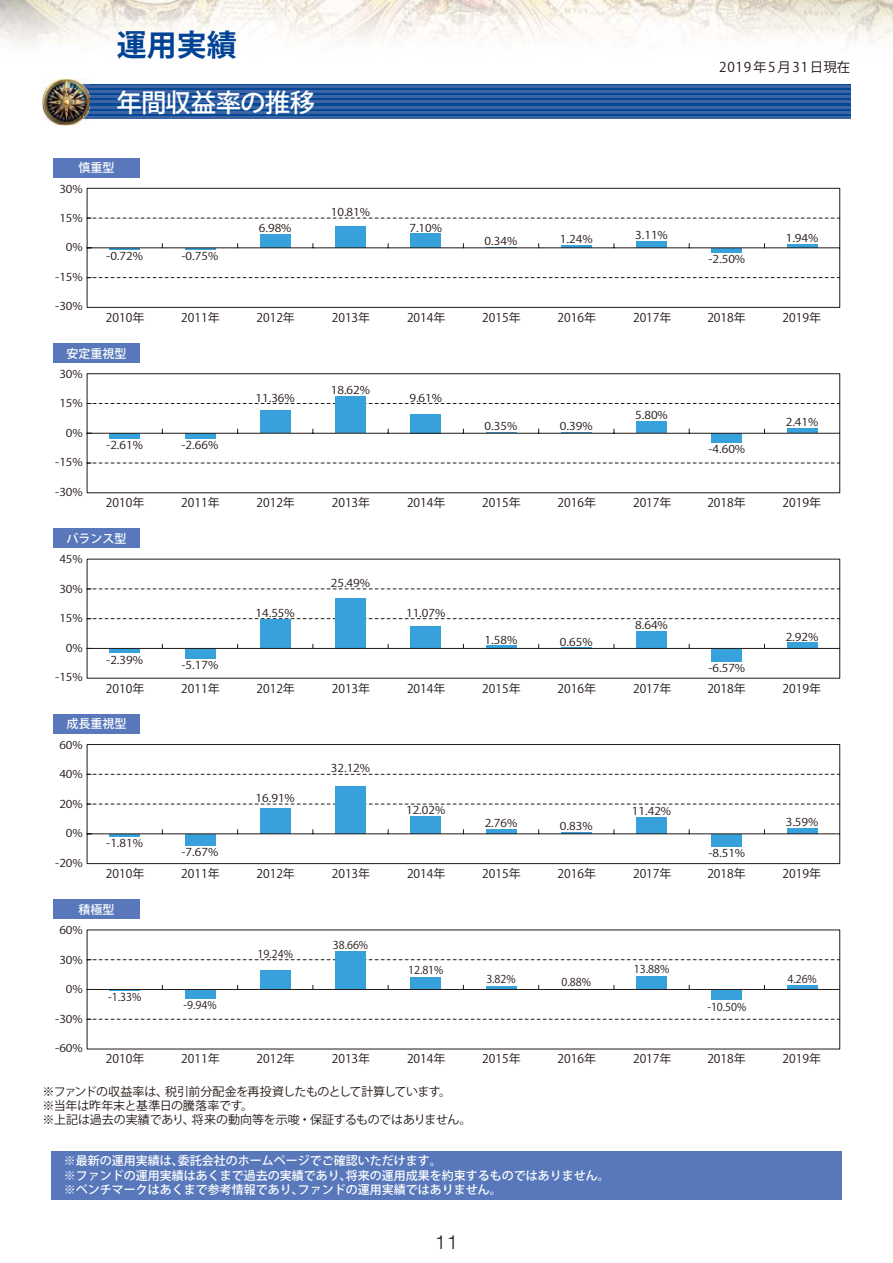
<style>
.page{position:relative;width:893px;height:1263px;background:#fff}
.page>*{position:absolute;margin:0;border:0;box-sizing:border-box;transform-origin:0 0}
.t1{font:30px "Koz Go Pro Bold 90 pv RKSJ H";color:#004294}
.t2{font:25.5px "Koz Go Pro Medium 90 pv RKSJ H";letter-spacing:-.03em;color:#fff}
.t3{font:300 19.5px "Helvetica Neue LT Std";color:#231916}
.t4{font:13.5px "Koz Go Pro Regular 90 pv RKSJ H";letter-spacing:.06em;color:#231916}
.t5{font:12px "Koz Go Pro Regular 90 pv RKSJ H";color:#231916}
.t6{font:12px/14.2px "Koz Go Pro Medium 90 pv RKSJ H";color:#fff}
.t7{font:12px/14.2px "Koz Go Pro Regular 90 pv RKSJ H";letter-spacing:-.02em;color:#231916}
.t8{font:10.8px "Koz Go Pro Regular 90 pv RKSJ H";color:#231916;scale:1.11 1}
.t9{font:10.8px "Koz Go Pro Regular 90 pv RKSJ H";color:#231916}
</style>
<div class="page">
<img style="left:0;top:0;width:893px;height:79px">
<svg style="left:89px;top:87px;width:761px;height:30px;background:#165299"></svg>
<hr style="left:89px;top:101px;width:761px;height:2px;background:#3f63a5">
<hr style="left:89px;top:106px;width:761px;height:2px;background:#3f63a5">
<hr style="left:89px;top:112px;width:761px;height:2px;background:#3f63a5">
<hr style="left:89px;top:117px;width:761px;height:2px;background:#3f63a5">
<hr style="left:89px;top:96px;width:761px;height:2px;background:#3f63a5">
<hr style="left:89px;top:90px;width:761px;height:2px;background:#3f63a5">
<hr style="left:89px;top:85px;width:761px;height:2px;background:#3f63a5">
<img style="left:43px;top:79px;width:46px;height:46px">
<img style="left:68px;top:87px;width:21px;height:30px">
<img style="left:68px;top:101px;width:21px;height:2px">
<img style="left:68px;top:106px;width:21px;height:2px">
<img style="left:68px;top:112px;width:21px;height:2px">
<img style="left:68px;top:117px;width:21px;height:2px">
<img style="left:68px;top:96px;width:21px;height:2px">
<img style="left:68px;top:90px;width:21px;height:2px">
<img style="left:68px;top:85px;width:21px;height:2px">
<div style="left:51px;top:1151px;width:791px;height:48px;background:#5878bb"></div>
<svg style="left:87px;top:188px;width:753px;height:120px"></svg>
<div style="left:53px;top:158px;width:87px;height:19px;background:#5878bb"></div>
<div style="left:53px;top:343px;width:87px;height:20px;background:#5878bb"></div>
<svg style="left:87px;top:373px;width:753px;height:120px"></svg>
<div style="left:53px;top:529px;width:87px;height:19px;background:#5878bb"></div>
<svg style="left:87px;top:559px;width:753px;height:120px"></svg>
<div style="left:53px;top:714px;width:87px;height:19px;background:#5878bb"></div>
<svg style="left:87px;top:744px;width:753px;height:120px"></svg>
<div style="left:53px;top:900px;width:87px;height:19px;background:#5878bb"></div>
<svg style="left:87px;top:929px;width:753px;height:120px"></svg>
<h1 class="t1" style="left:117px;top:34px;width:121px">運用実績</h1>
<h2 class="t2" style="left:117px;top:93px;width:200px">年間収益率の推移</h2>
<p class="t6" style="left:78px;top:162px;width:37px">慎重型</p>
<p class="t4" style="left:719px;top:61px;width:133px">2019年5月31日現在</p>
<p class="t8" style="left:59px;top:184px;width:23px">30%</p>
<p class="t8" style="left:59px;top:214px;width:23px">15%</p>
<p class="t8" style="left:66px;top:243px;width:17px">0%</p>
<p class="t8" style="left:55px;top:273px;width:26px">-15%</p>
<p class="t8" style="left:55px;top:302px;width:26px">-30%</p>
<p class="t8" style="left:106px;top:252px;width:35px">-0.72%</p>
<p class="t8" style="left:182px;top:252px;width:35px">-0.75%</p>
<p class="t8" style="left:259px;top:223px;width:31px">6.98%</p>
<p class="t8" style="left:331px;top:208px;width:37px">10.81%</p>
<p class="t8" style="left:409px;top:223px;width:31px">7.10%</p>
<p class="t8" style="left:485px;top:237px;width:31px">0.34%</p>
<p class="t8" style="left:560px;top:235px;width:31px">1.24%</p>
<p class="t8" style="left:635px;top:231px;width:31px">3.11%</p>
<p class="t8" style="left:786px;top:234px;width:31px">1.94%</p>
<p class="t8" style="left:708px;top:255px;width:35px">-2.50%</p>
<p class="t5" style="left:106px;top:313px;width:40px">2010年</p>
<p class="t5" style="left:181px;top:313px;width:40px">2011年</p>
<p class="t5" style="left:256px;top:313px;width:40px">2012年</p>
<p class="t5" style="left:332px;top:313px;width:40px">2013年</p>
<p class="t5" style="left:407px;top:313px;width:40px">2014年</p>
<p class="t5" style="left:482px;top:313px;width:40px">2015年</p>
<p class="t5" style="left:558px;top:313px;width:40px">2016年</p>
<p class="t5" style="left:633px;top:313px;width:40px">2017年</p>
<p class="t5" style="left:707px;top:313px;width:40px">2018年</p>
<p class="t5" style="left:783px;top:313px;width:40px">2019年</p>
<p class="t6" style="left:66px;top:347px;width:61px">安定重視型</p>
<p class="t8" style="left:59px;top:370px;width:23px">30%</p>
<p class="t8" style="left:59px;top:399px;width:23px">15%</p>
<p class="t8" style="left:66px;top:429px;width:17px">0%</p>
<p class="t8" style="left:55px;top:458px;width:26px">-15%</p>
<p class="t8" style="left:55px;top:488px;width:26px">-30%</p>
<p class="t8" style="left:331px;top:386px;width:37px">18.62%</p>
<p class="t8" style="left:256px;top:394px;width:37px">11.36%</p>
<p class="t8" style="left:409px;top:394px;width:31px">9.61%</p>
<p class="t8" style="left:635px;top:411px;width:31px">5.80%</p>
<p class="t8" style="left:786px;top:418px;width:31px">2.41%</p>
<p class="t8" style="left:485px;top:422px;width:31px">0.35%</p>
<p class="t8" style="left:560px;top:422px;width:31px">0.39%</p>
<p class="t8" style="left:106px;top:441px;width:35px">-2.61%</p>
<p class="t8" style="left:182px;top:441px;width:35px">-2.66%</p>
<p class="t8" style="left:708px;top:445px;width:35px">-4.60%</p>
<p class="t5" style="left:106px;top:498px;width:40px">2010年</p>
<p class="t5" style="left:181px;top:498px;width:40px">2011年</p>
<p class="t5" style="left:256px;top:498px;width:40px">2012年</p>
<p class="t5" style="left:332px;top:498px;width:40px">2013年</p>
<p class="t5" style="left:407px;top:498px;width:40px">2014年</p>
<p class="t5" style="left:482px;top:498px;width:40px">2015年</p>
<p class="t5" style="left:558px;top:498px;width:40px">2016年</p>
<p class="t5" style="left:633px;top:498px;width:40px">2017年</p>
<p class="t5" style="left:707px;top:498px;width:40px">2018年</p>
<p class="t5" style="left:783px;top:498px;width:40px">2019年</p>
<p class="t6" style="left:66px;top:533px;width:61px">バランス型</p>
<p class="t8" style="left:59px;top:555px;width:23px">45%</p>
<p class="t8" style="left:59px;top:585px;width:23px">30%</p>
<p class="t8" style="left:59px;top:614px;width:23px">15%</p>
<p class="t8" style="left:66px;top:643px;width:17px">0%</p>
<p class="t8" style="left:55px;top:673px;width:26px">-15%</p>
<p class="t8" style="left:331px;top:579px;width:37px">25.49%</p>
<p class="t8" style="left:406px;top:609px;width:37px">11.07%</p>
<p class="t8" style="left:256px;top:609px;width:37px">14.55%</p>
<p class="t8" style="left:635px;top:621px;width:31px">8.64%</p>
<p class="t8" style="left:786px;top:632px;width:31px">2.92%</p>
<p class="t8" style="left:485px;top:636px;width:31px">1.58%</p>
<p class="t8" style="left:560px;top:637px;width:31px">0.65%</p>
<p class="t8" style="left:106px;top:655px;width:35px">-2.39%</p>
<p class="t8" style="left:182px;top:661px;width:35px">-5.17%</p>
<p class="t8" style="left:708px;top:664px;width:35px">-6.57%</p>
<p class="t5" style="left:106px;top:683px;width:40px">2010年</p>
<p class="t5" style="left:181px;top:683px;width:40px">2011年</p>
<p class="t5" style="left:256px;top:683px;width:40px">2012年</p>
<p class="t5" style="left:332px;top:683px;width:40px">2013年</p>
<p class="t5" style="left:407px;top:683px;width:40px">2014年</p>
<p class="t5" style="left:482px;top:683px;width:40px">2015年</p>
<p class="t5" style="left:558px;top:683px;width:40px">2016年</p>
<p class="t5" style="left:633px;top:683px;width:40px">2017年</p>
<p class="t5" style="left:707px;top:683px;width:40px">2018年</p>
<p class="t5" style="left:783px;top:683px;width:40px">2019年</p>
<p class="t6" style="left:66px;top:718px;width:61px">成長重視型</p>
<p class="t8" style="left:59px;top:741px;width:23px">60%</p>
<p class="t8" style="left:59px;top:770px;width:23px">40%</p>
<p class="t8" style="left:59px;top:799px;width:23px">20%</p>
<p class="t8" style="left:66px;top:829px;width:17px">0%</p>
<p class="t8" style="left:55px;top:858px;width:26px">-20%</p>
<p class="t8" style="left:331px;top:764px;width:37px">32.12%</p>
<p class="t8" style="left:256px;top:794px;width:37px">16.91%</p>
<p class="t8" style="left:406px;top:806px;width:37px">12.02%</p>
<p class="t8" style="left:632px;top:807px;width:37px">11.42%</p>
<p class="t8" style="left:786px;top:818px;width:31px">3.59%</p>
<p class="t8" style="left:485px;top:819px;width:31px">2.76%</p>
<p class="t8" style="left:560px;top:822px;width:31px">0.83%</p>
<p class="t8" style="left:106px;top:839px;width:35px">-1.81%</p>
<p class="t8" style="left:182px;top:847px;width:35px">-7.67%</p>
<p class="t8" style="left:708px;top:848px;width:35px">-8.51%</p>
<p class="t5" style="left:106px;top:869px;width:40px">2010年</p>
<p class="t5" style="left:181px;top:869px;width:40px">2011年</p>
<p class="t5" style="left:256px;top:869px;width:40px">2012年</p>
<p class="t5" style="left:332px;top:869px;width:40px">2013年</p>
<p class="t5" style="left:407px;top:869px;width:40px">2014年</p>
<p class="t5" style="left:482px;top:869px;width:40px">2015年</p>
<p class="t5" style="left:558px;top:869px;width:40px">2016年</p>
<p class="t5" style="left:633px;top:869px;width:40px">2017年</p>
<p class="t5" style="left:707px;top:869px;width:40px">2018年</p>
<p class="t5" style="left:783px;top:869px;width:40px">2019年</p>
<p class="t6" style="left:78px;top:904px;width:37px">積極型</p>
<p class="t8" style="left:59px;top:926px;width:23px">60%</p>
<p class="t8" style="left:59px;top:955px;width:23px">30%</p>
<p class="t8" style="left:66px;top:985px;width:17px">0%</p>
<p class="t8" style="left:55px;top:1014px;width:26px">-30%</p>
<p class="t8" style="left:55px;top:1044px;width:26px">-60%</p>
<p class="t9" style="left:333px;top:941px;width:37px">38.66%</p>
<p class="t9" style="left:258px;top:949px;width:37px">19.24%</p>
<p class="t9" style="left:634px;top:965px;width:37px">13.88%</p>
<p class="t9" style="left:408px;top:966px;width:37px">12.81%</p>
<p class="t9" style="left:787px;top:975px;width:31px">4.26%</p>
<p class="t9" style="left:486px;top:975px;width:31px">3.82%</p>
<p class="t9" style="left:562px;top:978px;width:31px">0.88%</p>
<p class="t9" style="left:108px;top:993px;width:35px">-1.33%</p>
<p class="t9" style="left:183px;top:1001px;width:35px">-9.94%</p>
<p class="t9" style="left:707px;top:1002px;width:41px">-10.50%</p>
<p class="t5" style="left:106px;top:1054px;width:40px">2010年</p>
<p class="t5" style="left:181px;top:1054px;width:40px">2011年</p>
<p class="t5" style="left:256px;top:1054px;width:40px">2012年</p>
<p class="t5" style="left:332px;top:1054px;width:40px">2013年</p>
<p class="t5" style="left:407px;top:1054px;width:40px">2014年</p>
<p class="t5" style="left:482px;top:1054px;width:40px">2015年</p>
<p class="t5" style="left:558px;top:1054px;width:40px">2016年</p>
<p class="t5" style="left:633px;top:1054px;width:40px">2017年</p>
<p class="t5" style="left:707px;top:1054px;width:40px">2018年</p>
<p class="t5" style="left:783px;top:1054px;width:40px">2019年</p>
<p class="t7" style="left:43px;top:1086px;width:430px">※ファンドの収益率は、税引前分配金を再投資したものとして計算しています。<br>※当年は昨年末と基準日の騰落率です。<br>※上記は過去の実績であり、将来の動向等を示唆・保証するものではありません。</p>
<p class="t6" style="left:64px;top:1155px;width:548px">※最新の運用実績は、委託会社のホームページでご確認いただけます。<br>※ファンドの運用実績はあくまで過去の実績であり、将来の運用成果を約束するものではありません。※ベンチマークはあくまで参考情報であり、ファンドの運用実績ではありません。</p>
<h3 class="t3" style="left:435px;top:1231px;width:24px">11</h3>
</div>
